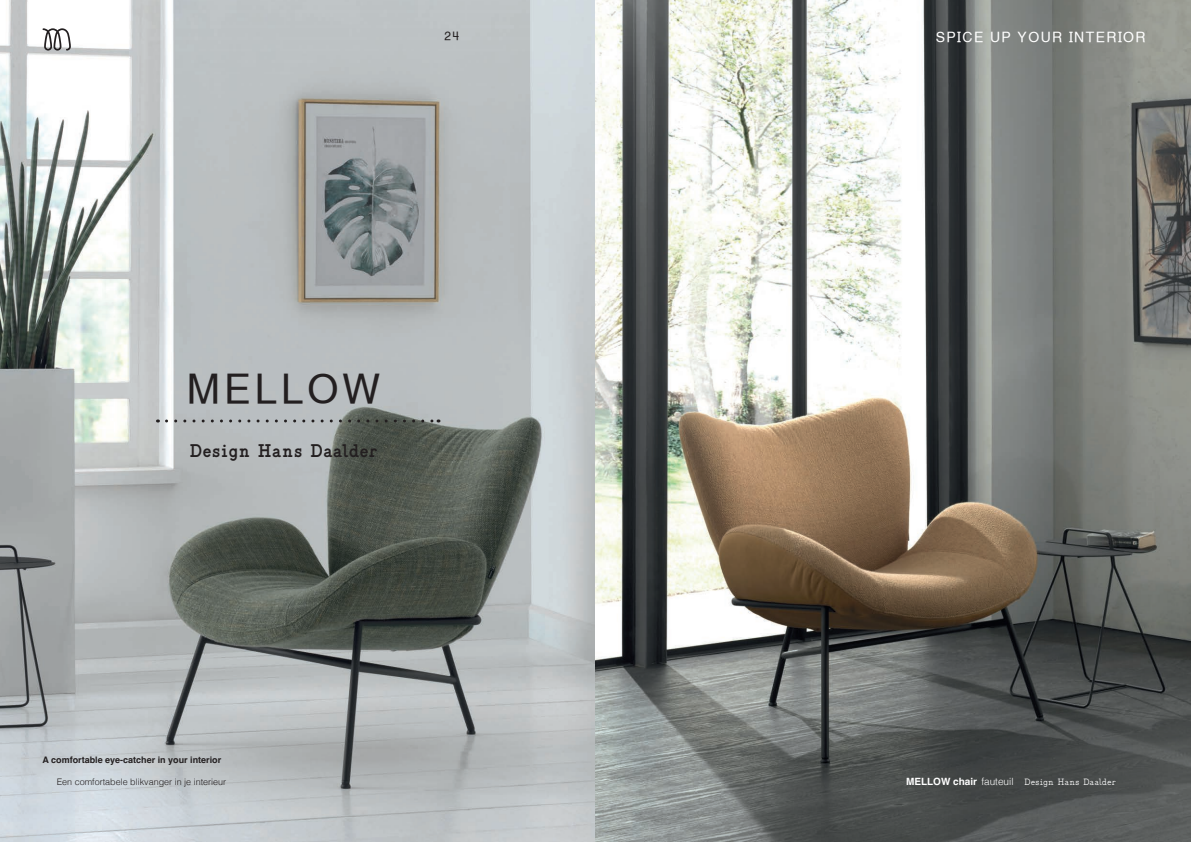
<style>
.page{position:relative;width:1191px;height:842px;background:#fff}
.page>*{position:absolute;margin:0;border:0;box-sizing:border-box;transform-origin:0 0}
.t1{font:40px "Helvetica Textbook LT";letter-spacing:.1em;color:#231f20}
.t2{font:700 20px "Generell TW";color:#231f20}
.t3{font:14px "Helvetica Textbook LT";letter-spacing:.1em;color:#fff}
.t4{font:12px "Helvetica Textbook LT";color:#231f20}
.t5{font:10px "Generell TW";color:#fff}
.t6{font:300 9px "Helvetica";color:#231f20}
.t7{font:700 9px "Helvetica";color:#231f20}
.s1{font-family:"Helvetica";font-weight:700}
.s2{font-family:"Helvetica";font-weight:300}
</style>
<div class="page">
<img style="left:0;top:0;width:1191px;height:842px">
<svg style="left:166px;top:419px;width:273px;height:3px"></svg>
<svg style="left:43px;top:28px;width:28px;height:23px"></svg>
<h3 class="t4" style="left:444px;top:28px;width:16px">24</h3>
<h1 class="t1" style="left:187px;top:365px;width:195px">MELLOW</h1>
<h2 class="t2" style="left:189px;top:440px;width:190px">Design Hans Daalder</h2>
<h3 class="t3" style="left:935px;top:28px;width:211px">SPICE UP YOUR INTERIOR</h3>
<p class="t7" style="left:43px;top:755px;width:180px">A comfortable eye-catcher in your interior</p>
<p class="t6" style="left:57px;top:774px;width:171px">Een comfortabele blikvanger in je interieur</p>
<p class="t5" style="left:906px;top:777px;width:211px"><span class="s1">MELLOW chair</span> <span class="s2">fauteuil</span> Design Hans Daalder</p>
</div>
